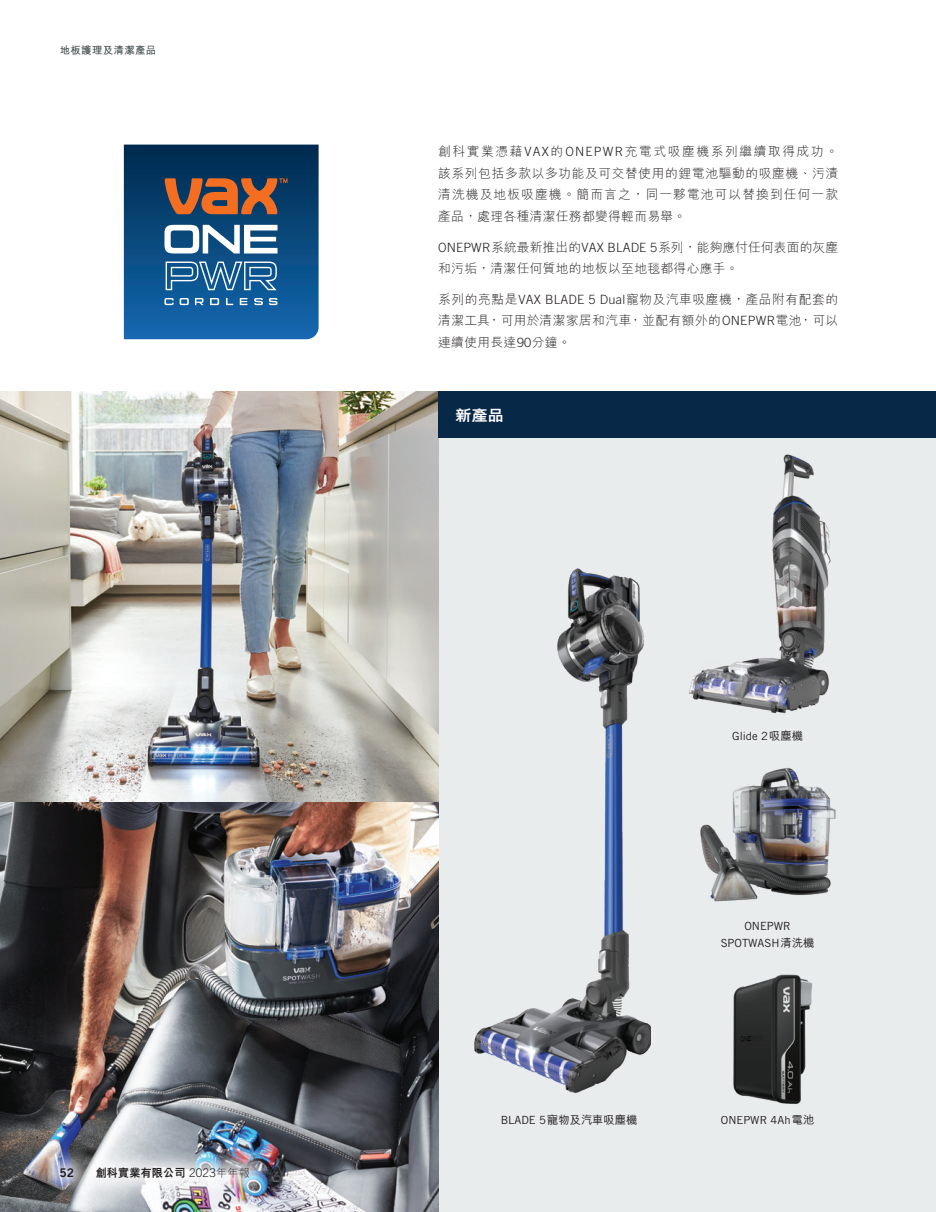
<style>
.page{position:relative;width:936px;height:1212px;background:#fff}
.page>*{position:absolute;margin:0;border:0;box-sizing:border-box;transform-origin:0 0}
.t1{font:800 15px "M Hei HK";color:#fff;scale:1.1 1}
.t2{font:300 12.75px/21.8px "M Hei HK";letter-spacing:.025em;color:#231f20;text-align:justify}
.t3{font:12px "Trade Gothic LT Pro Bd 2";color:#231f20}
.t4{font:11.25px/16.5px "Trade Gothic LT Pro";color:#231f20;text-align:center}
.t5{font:800 11.25px "M Hei HK";letter-spacing:.025em;color:#231f20}
.t6{font:500 11.25px "M Hei HK";color:#231f20}
.t7{font:700 10.5px "M Hei HK";letter-spacing:.025em;color:#475153}
.s1{font-family:"Trade Gothic LT Pro";font-weight:300;font-size:12px}
.s2{font-weight:300}
.s3{font-family:"Trade Gothic LT Pro"}
.s4{font-family:"M Hei HK";font-weight:500}
.s5{font-family:"Trade Gothic LT Pro";font-weight:400}
</style>
<div class="page">
<div style="left:438px;top:391px;width:497px;height:821px;background:#e8ecec"></div>
<img style="left:474px;top:568px;width:176px;height:526px">
<img style="left:0;top:802px;width:438px;height:410px">
<img style="left:626px;top:454px;width:205px;height:278px">
<img style="left:0;top:391px;width:438px;height:411px">
<div style="left:438px;top:391px;width:497px;height:46px;background:#082848"></div>
<img style="left:733px;top:974px;width:80px;height:130px">
<svg style="left:124px;top:145px;width:194px;height:194px;background:#2b5982"></svg>
<img style="left:700px;top:768px;width:136px;height:134px">
<div style="left:75px;top:1146px;width:198px;height:55px;background:#fff;opacity:.8"></div>
<div style="left:40px;top:1147px;width:57px;height:54px;background:#fff;opacity:.8"></div>
<p class="t7" style="left:60px;top:42px;width:98px">地板護理及清潔產品</p>
<p class="t3" style="left:60px;top:1165px;width:16px">52</p>
<p class="t5" style="left:96px;top:1167px;width:155px">創科實業有限公司 <span class="s1">2023</span><span class="s2">年年報</span></p>
<p class="t2" style="left:438px;top:140px;width:401px">創科實業憑藉<span class="s3">VAX</span>的<span class="s3">ONEPWR</span>充電式吸塵機系列繼續取得成功。該系列包括多款以多功能及可交替使用的鋰電池驅動的吸塵機、污漬清洗機及地板吸塵機。簡而言之，同一夥電池可以替換到任何一款產品，處理各種清潔任務都變得輕而易舉。</p>
<p class="t2" style="left:438px;top:235px;width:401px"><span class="s3">ONEPWR</span>系統最新推出的<span class="s3">VAX BLADE 5</span>系列，能夠應付任何表面的灰塵和污垢，清潔任何質地的地板以至地毯都得心應手。</p>
<p class="t2" style="left:438px;top:287px;width:401px">系列的亮點是<span class="s3">VAX BLADE 5 Dual</span>寵物及汽車吸塵機，產品附有配套的清潔工具，可用於清潔家居和汽車，並配有額外的<span class="s3">ONEPWR</span>電池，可以連續使用長達<span class="s3">90</span>分鐘。</p>
<p class="t1" style="left:455px;top:408px;width:46px">新產品</p>
<p class="t4" style="left:732px;top:727px;width:72px">Glide 2<span class="s4">吸塵機</span></p>
<p class="t4" style="left:720px;top:918px;width:95px">ONEPWR<br>SPOTWASH<span class="s4">清洗機</span></p>
<p class="t6" style="left:500px;top:1112px;width:138px"><span class="s5">BLADE 5</span>寵物及汽車吸塵機</p>
<p class="t4" style="left:720px;top:1112px;width:95px">ONEPWR 4Ah<span class="s4">電池</span></p>
</div>
